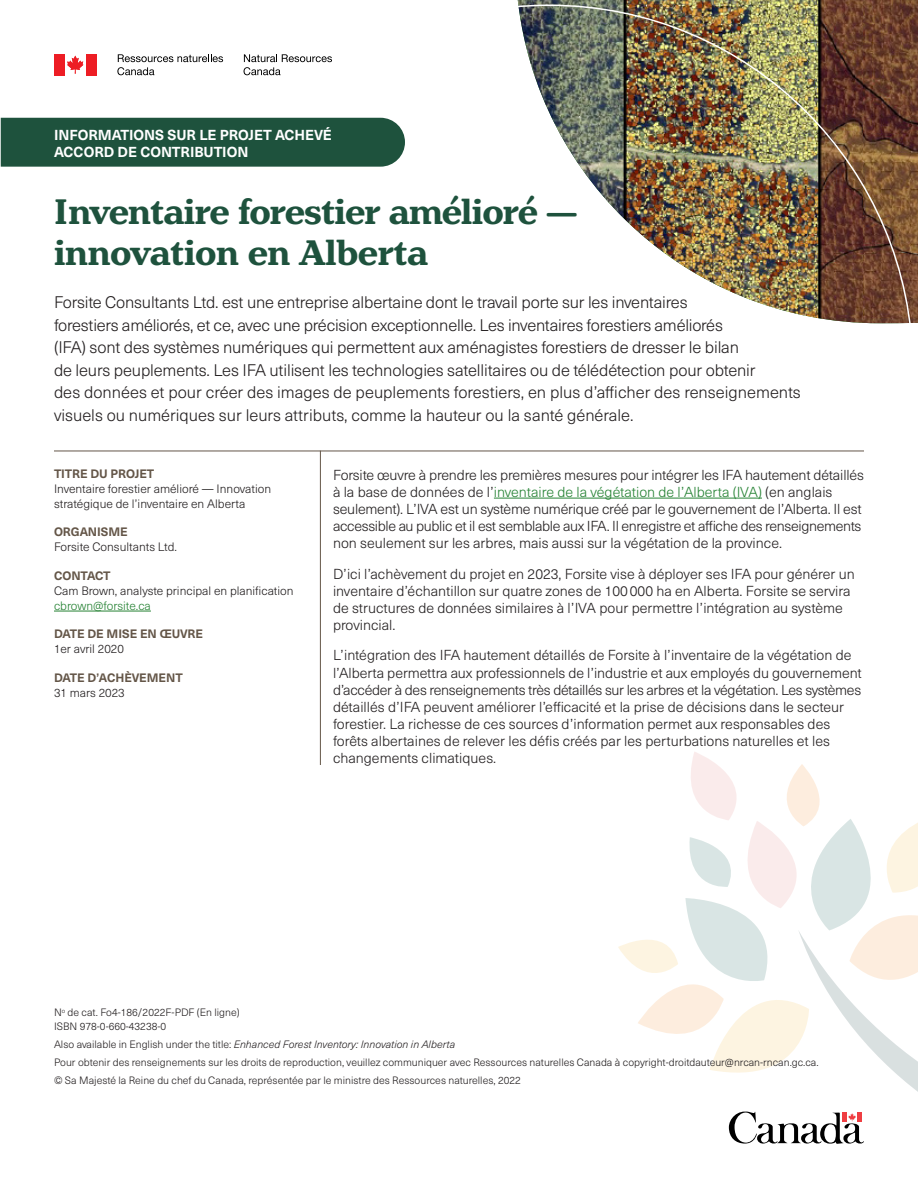
<style>
.page{position:relative;width:918px;height:1188px;background:#fff}
.page>*{position:absolute;margin:0;border:0;box-sizing:border-box;transform-origin:0 0}
.t1{font:700 37.5px/40.5px "Henriette";letter-spacing:-.01em;color:#1e523d}
.t2{font:300 16.5px/22.5px "Neue Haas Unica W1 G";letter-spacing:-.01em;color:#231f20}
.t3{font:300 14.25px/17.1px "Neue Haas Unica W1 G";color:#231f20}
.t4{font:700 14.25px/17.1px "Neue Haas Unica W1 G";color:#fff}
.t5{font:300 12px/15px "Neue Haas Unica W1 G";color:#231f20}
.t6{font:700 12px "Neue Haas Unica W1 G";letter-spacing:-.01em;color:#645648}
.t7{font:300 12px "Neue Haas Unica W1 G";color:#278335}
.t8{font:300 10.5px/18px "Neue Haas Unica W1 G";color:#231f20}
.s1{color:#278335}
.s2{font-style:italic}
</style>
<div class="page">
<svg style="left:618px;top:752px;width:300px;height:392px"></svg>
<div style="left:54px;top:54px;width:11px;height:21px;background:#ed1d24"></div>
<svg style="left:67px;top:56px;width:16px;height:18px"></svg>
<div style="left:86px;top:54px;width:11px;height:21px;background:#ed1d24"></div>
<svg style="left:117px;top:54px;width:106px;height:21px"></svg>
<svg style="left:244px;top:54px;width:88px;height:21px"></svg>
<img style="left:518px;top:0;width:400px;height:323px">
<div style="left:1px;top:118px;width:404px;height:49px;background:#1e523d"></div>
<hr style="left:54px;top:451px;width:810px;height:1px;background:#645648">
<hr style="left:320px;top:451px;width:1px;height:314px;background:#645648">
<hr style="left:54px;top:611px;width:97px;height:1px;background:#278335">
<hr style="left:494px;top:498px;width:268px;height:1px;background:#278335">
<p class="t4" style="left:54px;top:125px;width:279px">INFORMATIONS SUR LE PROJET ACHEVÉ<br>ACCORD DE CONTRIBUTION</p>
<h1 class="t1" style="left:54px;top:192px;width:525px">Inventaire forestier amélioré — innovation en Alberta</h1>
<p class="t2" style="left:54px;top:290px;width:748px">Forsite Consultants Ltd. est une entreprise albertaine dont le travail porte sur les inventaires<br>forestiers améliorés, et ce, avec une précision exceptionnelle. Les inventaires forestiers améliorés<br>(IFA) sont des systèmes numériques qui permettent aux aménagistes forestiers de dresser le bilan<br>de leurs peuplements. Les IFA utilisent les technologies satellitaires ou de télédétection pour obtenir<br>des données et pour créer des images de peuplements forestiers, en plus d’afficher des renseignements visuels ou numériques sur leurs attributs, comme la hauteur ou la santé générale.</p>
<p class="t6" style="left:54px;top:464px;width:102px">TITRE DU PROJET</p>
<p class="t5" style="left:54px;top:481px;width:219px">Inventaire forestier amélioré — Innovation stratégique de l’inventaire en Alberta</p>
<p class="t6" style="left:54px;top:523px;width:75px">ORGANISME</p>
<p class="t5" style="left:54px;top:539px;width:125px">Forsite Consultants Ltd.</p>
<p class="t6" style="left:54px;top:566px;width:58px">CONTACT</p>
<p class="t5" style="left:54px;top:583px;width:241px">Cam Brown, analyste principal en planification</p>
<p class="t7" style="left:54px;top:597px;width:98px">cbrown@forsite.ca</p>
<p class="t6" style="left:54px;top:625px;width:151px">DATE DE MISE EN ŒUVRE</p>
<p class="t5" style="left:54px;top:641px;width:71px">1er avril 2020</p>
<p class="t6" style="left:54px;top:668px;width:130px">DATE D’ACHÈVEMENT</p>
<p class="t5" style="left:54px;top:685px;width:72px">31 mars 2023</p>
<p class="t3" style="left:333px;top:465px;width:532px">Forsite œuvre à prendre les premières mesures pour intégrer les IFA hautement détaillés à la base de données de l’<span class="s1">inventaire de la végétation de l’Alberta (IVA)</span> (en anglais seulement). L’IVA est un système numérique créé par le gouvernement de l’Alberta. Il est accessible au public et il est semblable aux IFA. Il enregistre et affiche des renseignements non seulement sur les arbres, mais aussi sur la végétation de la province.</p>
<p class="t3" style="left:333px;top:564px;width:523px">D’ici l’achèvement du projet en 2023, Forsite vise à déployer ses IFA pour générer un inventaire d’échantillon sur quatre zones de 100000 ha en Alberta. Forsite se servira de structures de données similaires à l’IVA pour permettre l’intégration au système provincial.</p>
<p class="t3" style="left:333px;top:646px;width:530px">L’intégration des IFA hautement détaillés de Forsite à l’inventaire de la végétation de l’Alberta permettra aux professionnels de l’industrie et aux employés du gouvernement d’accéder à des renseignements très détaillés sur les arbres et la végétation. Les systèmes détaillés d’IFA peuvent améliorer l’efficacité et la prise de décisions dans le secteur forestier. La richesse de ces sources d’information permet aux responsables des forêts albertaines de relever les défis créés par les perturbations naturelles et les changements climatiques.</p>
<p class="t8" style="left:54px;top:1005px;width:187px;line-height:13.5px">N<sup>o</sup> de cat. Fo4-186/2022F-PDF (En ligne)<br>ISBN 978-0-660-43238-0</p>
<p class="t8" style="left:54px;top:1034px;width:766px">Also available in English under the title: <span class="s2">Enhanced Forest Inventory: Innovation in Alberta<br></span>Pour obtenir des renseignements sur les droits de reproduction, veuillez communiquer avec Ressources naturelles Canada à copyright-droitdauteur@nrcan-rncan.gc.ca. © Sa Majesté la Reine du chef du Canada, représentée par le ministre des Ressources naturelles, 2022</p>
</div>
